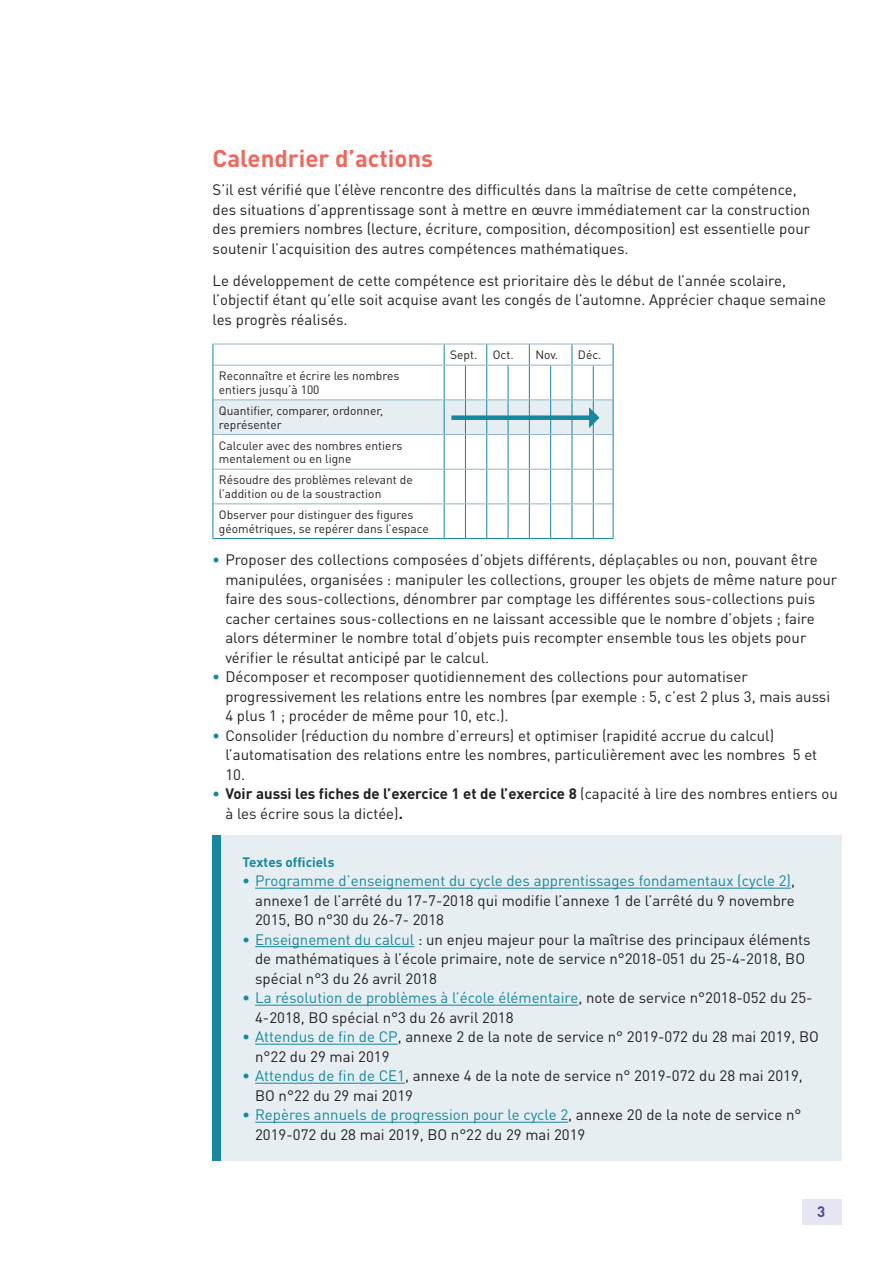
<style>
.page{position:relative;width:893px;height:1263px;background:#fff}
.page>*{position:absolute;margin:0;border:0;box-sizing:border-box;transform-origin:0 0}
._03_Titre_de_niveau{font:700 24px "DIN Pro";color:#f2675c}
._06_Texte_courant{font:15px/19.5px "DIN Pro";color:#231f20}
.t1{font:700 15px "DIN Pro";color:#4a489e}
._15_Titre_encadré{font:700 13.5px "DIN Pro";color:#16879f}
.Texte_courant_tablea{font:12px/13.5px "DIN Pro";color:#231f20}
.s1{font-weight:700;color:#16879f}
.s2{font-weight:700}
.s3{color:#16879f}
</style>
<div class="page">
<hr style="left:444px;top:365px;width:1px;height:35px;background:#16879f">
<hr style="left:465px;top:365px;width:1px;height:35px;background:#16879f">
<hr style="left:486px;top:365px;width:1px;height:35px;background:#16879f">
<hr style="left:508px;top:365px;width:1px;height:35px;background:#16879f">
<hr style="left:529px;top:365px;width:1px;height:35px;background:#16879f">
<hr style="left:550px;top:365px;width:1px;height:35px;background:#16879f">
<hr style="left:572px;top:365px;width:1px;height:35px;background:#16879f">
<hr style="left:593px;top:365px;width:1px;height:35px;background:#16879f">
<hr style="left:444px;top:435px;width:1px;height:34px;background:#16879f">
<hr style="left:465px;top:435px;width:1px;height:34px;background:#16879f">
<hr style="left:486px;top:435px;width:1px;height:34px;background:#16879f">
<hr style="left:508px;top:435px;width:1px;height:34px;background:#16879f">
<hr style="left:529px;top:435px;width:1px;height:34px;background:#16879f">
<hr style="left:550px;top:435px;width:1px;height:34px;background:#16879f">
<hr style="left:572px;top:435px;width:1px;height:34px;background:#16879f">
<hr style="left:593px;top:435px;width:1px;height:34px;background:#16879f">
<hr style="left:444px;top:469px;width:1px;height:35px;background:#16879f">
<hr style="left:465px;top:469px;width:1px;height:35px;background:#16879f">
<hr style="left:486px;top:469px;width:1px;height:35px;background:#16879f">
<hr style="left:508px;top:469px;width:1px;height:35px;background:#16879f">
<hr style="left:529px;top:469px;width:1px;height:35px;background:#16879f">
<hr style="left:550px;top:469px;width:1px;height:35px;background:#16879f">
<hr style="left:572px;top:469px;width:1px;height:35px;background:#16879f">
<hr style="left:593px;top:469px;width:1px;height:35px;background:#16879f">
<hr style="left:444px;top:504px;width:1px;height:34px;background:#16879f">
<hr style="left:465px;top:504px;width:1px;height:34px;background:#16879f">
<hr style="left:486px;top:504px;width:1px;height:34px;background:#16879f">
<hr style="left:508px;top:504px;width:1px;height:34px;background:#16879f">
<hr style="left:529px;top:504px;width:1px;height:34px;background:#16879f">
<hr style="left:550px;top:504px;width:1px;height:34px;background:#16879f">
<hr style="left:572px;top:504px;width:1px;height:34px;background:#16879f">
<hr style="left:593px;top:504px;width:1px;height:34px;background:#16879f">
<hr style="left:213px;top:365px;width:231px;height:1px;background:#8fb6c6">
<hr style="left:213px;top:344px;width:231px;height:1px;background:#8fb6c6">
<hr style="left:213px;top:469px;width:231px;height:1px;background:#8fb6c6">
<svg style="left:444px;top:469px;width:169px;height:1px"></svg>
<hr style="left:213px;top:504px;width:231px;height:1px;background:#8fb6c6">
<svg style="left:444px;top:504px;width:169px;height:1px"></svg>
<svg style="left:213px;top:344px;width:1px;height:21px"></svg>
<svg style="left:444px;top:344px;width:170px;height:22px"></svg>
<hr style="left:213px;top:365px;width:1px;height:35px;background:#16879f">
<hr style="left:613px;top:365px;width:1px;height:35px;background:#16879f">
<hr style="left:613px;top:400px;width:1px;height:34px;background:#16879f">
<hr style="left:213px;top:434px;width:1px;height:35px;background:#16879f">
<hr style="left:613px;top:434px;width:1px;height:35px;background:#16879f">
<hr style="left:213px;top:469px;width:1px;height:35px;background:#16879f">
<hr style="left:613px;top:469px;width:1px;height:35px;background:#16879f">
<hr style="left:213px;top:504px;width:1px;height:34px;background:#16879f">
<hr style="left:613px;top:504px;width:1px;height:34px;background:#16879f">
<hr style="left:213px;top:538px;width:231px;height:1px;background:#16879f">
<svg style="left:444px;top:538px;width:169px;height:1px"></svg>
<svg style="left:213px;top:400px;width:400px;height:35px;background:#d3e4ea"></svg>
<div style="left:802px;top:1199px;width:39px;height:26px;background:#e6e5f2"></div>
<div style="left:213px;top:835px;width:629px;height:326px;background:#e6eef2"></div>
<hr style="left:255px;top:888px;width:536px;height:1px;background:#16879f">
<hr style="left:255px;top:946px;width:159px;height:1px;background:#16879f">
<hr style="left:255px;top:1005px;width:323px;height:1px;background:#16879f">
<hr style="left:255px;top:1044px;width:143px;height:1px;background:#16879f">
<hr style="left:255px;top:1083px;width:150px;height:1px;background:#16879f">
<hr style="left:255px;top:1122px;width:313px;height:1px;background:#16879f">
<div style="left:213px;top:835px;width:8px;height:325px;background:#16879f"></div>
<p class="_03_Titre_de_niveau" style="left:213px;top:143px;width:222px">Calendrier d’actions</p>
<p class="_06_Texte_courant" style="left:213px;top:180px;width:599px">S’il est vérifié que l’élève rencontre des difficultés dans la maîtrise de cette compétence, des situations d’apprentissage sont à mettre en œuvre immédiatement car la construction des premiers nombres (lecture, écriture, composition, décomposition) est essentielle pour soutenir l’acquisition des autres compétences mathématiques.</p>
<p class="_06_Texte_courant" style="left:213px;top:270px;width:615px">Le développement de cette compétence est prioritaire dès le début de l’année scolaire, l’objectif étant qu’elle soit acquise avant les congés de l’automne. Apprécier chaque semaine les progrès réalisés.</p>
<p class="Texte_courant_tablea" style="left:450px;top:348px;width:29px">Sept.</p>
<p class="Texte_courant_tablea" style="left:493px;top:348px;width:22px">Oct.</p>
<p class="Texte_courant_tablea" style="left:535px;top:348px;width:24px">Nov.</p>
<p class="Texte_courant_tablea" style="left:578px;top:348px;width:25px">Déc.</p>
<p class="Texte_courant_tablea" style="left:219px;top:369px;width:182px">Reconnaître et écrire les nombres entiers jusqu’à 100</p>
<p class="Texte_courant_tablea" style="left:219px;top:404px;width:166px">Quantifier, comparer, ordonner, représenter</p>
<p class="Texte_courant_tablea" style="left:219px;top:438px;width:185px">Calculer avec des nombres entiers mentalement ou en ligne</p>
<p class="Texte_courant_tablea" style="left:219px;top:473px;width:195px">Résoudre des problèmes relevant de l’addition ou de la soustraction</p>
<p class="Texte_courant_tablea" style="left:219px;top:508px;width:211px">Observer pour distinguer des figures géométriques, se repérer dans l’espace</p>
<p class="_06_Texte_courant" style="left:225px;top:550px;width:613px;text-indent:-13px"><span class="s1">•</span> Proposer des collections composées d’objets différents, déplaçables ou non, pouvant être manipulées, organisées : manipuler les collections, grouper les objets de même nature pour faire des sous-collections, dénombrer par comptage les différentes sous-collections puis cacher certaines sous-collections en ne laissant accessible que le nombre d’objets ; faire alors déterminer le nombre total d’objets puis recompter ensemble tous les objets pour vérifier le résultat anticipé par le calcul.</p>
<p class="_06_Texte_courant" style="left:225px;top:667px;width:606px;text-indent:-13px"><span class="s1">•</span> Décomposer et recomposer quotidiennement des collections pour automatiser progressivement les relations entre les nombres (par exemple : 5, c’est 2 plus 3, mais aussi<br>4 plus 1 ; procéder de même pour 10, etc.).</p>
<p class="_06_Texte_courant" style="left:225px;top:725px;width:593px;text-indent:-13px"><span class="s1">•</span> Consolider (réduction du nombre d’erreurs) et optimiser (rapidité accrue du calcul) l’automatisation des relations entre les nombres, particulièrement avec les nombres 5 et<br>10.</p>
<p class="_06_Texte_courant" style="left:225px;top:784px;width:614px;text-indent:-13px"><span class="s1">•</span> <span class="s2">Voir aussi les fiches de l’exercice 1 et de l’exercice 8</span> (capacité à lire des nombres entiers ou à les écrire sous la dictée)<span class="s2">.</span></p>
<p class="_15_Titre_encadré" style="left:242px;top:853px;width:94px">Textes officiels</p>
<p class="_06_Texte_courant" style="left:255px;top:871px;width:541px;text-align:justify;text-indent:-13px"><span class="s1">•</span> <span class="s3">Programme d’enseignement du cycle des apprentissages fondamentaux (cycle 2)</span>, annexe1 de l’arrêté du 17-7-2018 qui modifie l’annexe 1 de l’arrêté du 9 novembre 2015, BO n°30 du 26-7- 2018</p>
<p class="_06_Texte_courant" style="left:255px;top:929px;width:557px;text-indent:-13px"><span class="s1">•</span> <span class="s3">Enseignement du calcul</span> : un enjeu majeur pour la maîtrise des principaux éléments de mathématiques à l’école primaire, note de service n°2018-051 du 25-4-2018, BO spécial n°3 du 26 avril 2018</p>
<p class="_06_Texte_courant" style="left:255px;top:988px;width:559px;text-indent:-13px"><span class="s1">•</span> <span class="s3">La résolution de problèmes à l’école élémentaire</span>, note de service n°2018-052 du 25-<br>4-2018, BO spécial n°3 du 26 avril 2018</p>
<p class="_06_Texte_courant" style="left:255px;top:1027px;width:565px;text-indent:-13px"><span class="s1">•</span> <span class="s3">Attendus de fin de CP</span>, annexe 2 de la note de service n° 2019-072 du 28 mai 2019, BO n°22 du 29 mai 2019</p>
<p class="_06_Texte_courant" style="left:255px;top:1066px;width:549px;text-indent:-13px"><span class="s1">•</span> <span class="s3">Attendus de fin de CE1</span>, annexe 4 de la note de service n° 2019-072 du 28 mai 2019,<br>BO n°22 du 29 mai 2019</p>
<p class="_06_Texte_courant" style="left:255px;top:1105px;width:548px;text-indent:-13px"><span class="s1">•</span> <span class="s3">Repères annuels de progression pour le cycle 2</span>, annexe 20 de la note de service n°<br>2019-072 du 28 mai 2019, BO n°22 du 29 mai 2019</p>
<p class="t1" style="left:817px;top:1201px;width:10px">3</p>
</div>
